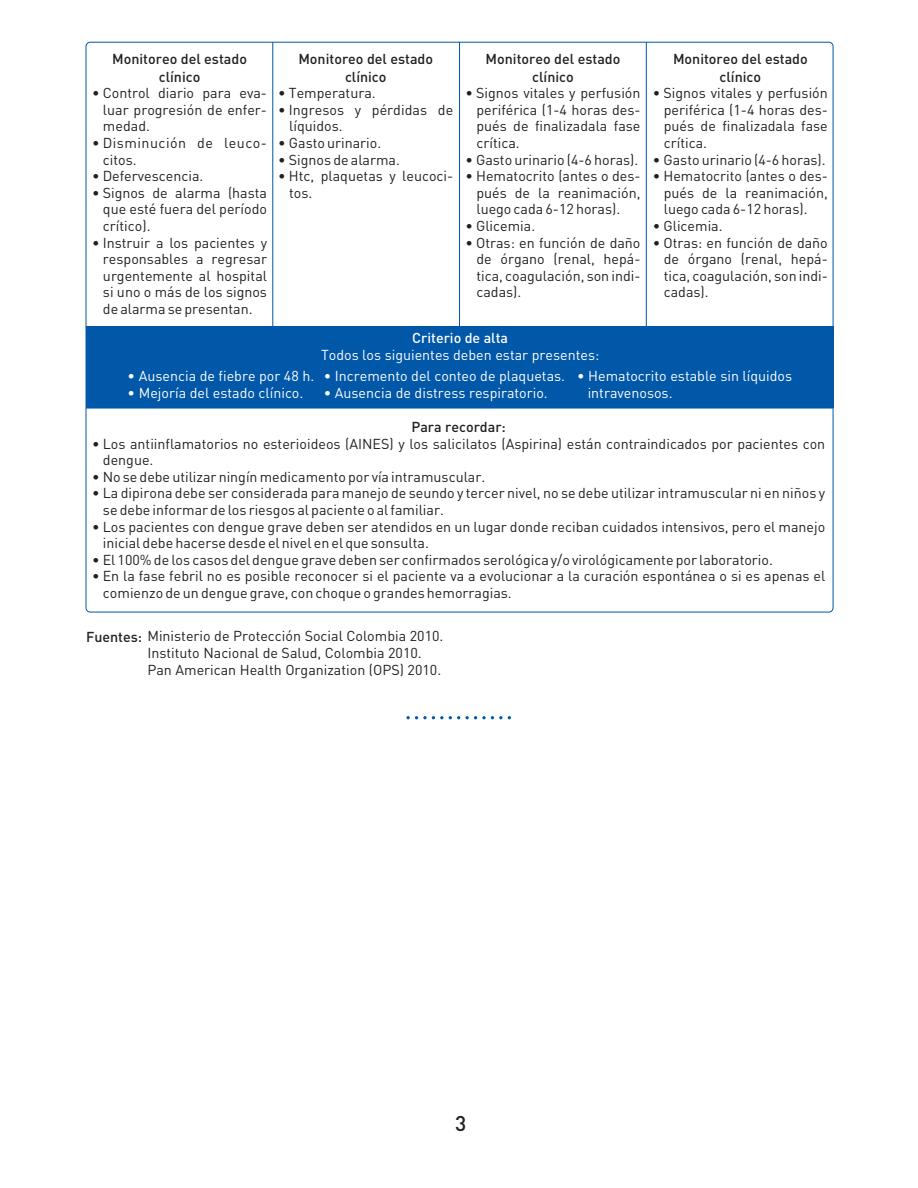
<style>
.page{position:relative;width:918px;height:1188px;background:#fff}
.page>*{position:absolute;margin:0;border:0;box-sizing:border-box;transform-origin:0 0}
.t1{font:500 21px "DIN";color:#231f20}
.t2{font:14.25px/16.6px "DIN";color:#231f20;text-align:justify}
.t3{font:14.25px/16.6px "DIN";color:#fff}
.t4{font:500 14.25px/18px "DIN";color:#231f20;text-align:center}
.t5{font:14.25px/16.6px "DIN";letter-spacing:.035em;color:#231f20}
.t6{font:500 14.25px "DIN";color:#fff}
.s1{font-weight:500}
</style>
<div class="page">
<div style="left:86px;top:327px;width:747px;height:81px;background:#0157a8"></div>
<hr style="left:272px;top:42px;width:1px;height:285px;background:#0157a8">
<hr style="left:459px;top:42px;width:1px;height:285px;background:#0157a8">
<hr style="left:646px;top:42px;width:1px;height:285px;background:#0157a8">
<hr style="left:86px;top:326px;width:747px;height:1px;background:#0157a8">
<hr style="left:86px;top:408px;width:747px;height:1px;background:#0157a8">
<svg style="left:406px;top:716px;width:37px;height:3px"></svg>
<svg style="left:449px;top:716px;width:11px;height:3px"></svg>
<svg style="left:466px;top:716px;width:45px;height:3px"></svg>
<p class="t4" style="left:112px;top:51px;width:136px">Monitoreo del estado clínico</p>
<p class="t2" style="left:103px;top:86px;width:166px;text-indent:-11px">• Control diario para eva&shy;luar progresión de enfer&shy;medad.</p>
<p class="t5" style="left:103px;top:136px;width:166px;text-indent:-11px">• Disminución de leuco&shy;citos.</p>
<p class="t2" style="left:92px;top:169px;width:113px">• Defervescencia.</p>
<p class="t2" style="left:103px;top:185px;width:166px;text-indent:-11px">• Signos de alarma (hasta que esté fuera del período crítico).</p>
<p class="t2" style="left:103px;top:235px;width:166px;text-indent:-11px">• Instruir a los pacientes y responsables a regresar urgentemente al hospital si uno o más de los signos de alarma se presentan.</p>
<p class="t4" style="left:298px;top:51px;width:136px">Monitoreo del estado clínico</p>
<p class="t2" style="left:278px;top:86px;width:99px">• Temperatura.</p>
<p class="t2" style="left:289px;top:103px;width:166px;text-indent:-11px">• Ingresos y pérdidas de líquidos.</p>
<p class="t2" style="left:278px;top:136px;width:104px">• Gasto urinario.</p>
<p class="t2" style="left:278px;top:152px;width:123px">• Signos de alarma.</p>
<p class="t2" style="left:289px;top:169px;width:166px;text-indent:-11px">• Htc, plaquetas y leucoci&shy;tos.</p>
<p class="t4" style="left:486px;top:51px;width:136px">Monitoreo del estado clínico</p>
<p class="t2" style="left:476px;top:86px;width:166px;text-indent:-11px">• Signos vitales y perfusión periférica (1-4 horas des&shy;pués de finalizadala fase crítica.</p>
<p class="t2" style="left:466px;top:152px;width:174px">• Gasto urinario (4-6 horas).</p>
<p class="t2" style="left:476px;top:169px;width:166px;text-indent:-11px">• Hematocrito (antes o des&shy;pués de la reanimación, luego cada 6-12 horas).</p>
<p class="t2" style="left:466px;top:219px;width:71px">• Glicemia.</p>
<p class="t2" style="left:476px;top:235px;width:166px;text-indent:-11px">• Otras: en función de daño de órgano (renal, hepá&shy;tica, coagulación, son indi&shy;cadas).</p>
<p class="t6" style="left:412px;top:332px;width:98px">Criterio de alta</p>
<p class="t3" style="left:321px;top:347px;width:280px">Todos los siguientes deben estar presentes:</p>
<p class="t4" style="left:673px;top:51px;width:136px">Monitoreo del estado clínico</p>
<p class="t2" style="left:664px;top:86px;width:166px;text-indent:-11px">• Signos vitales y perfusión periférica (1-4 horas des&shy;pués de finalizadala fase crítica.</p>
<p class="t2" style="left:653px;top:152px;width:174px">• Gasto urinario (4-6 horas).</p>
<p class="t2" style="left:664px;top:169px;width:166px;text-indent:-11px">• Hematocrito (antes o des&shy;pués de la reanimación, luego cada 6-12 horas).</p>
<p class="t2" style="left:653px;top:219px;width:71px">• Glicemia.</p>
<p class="t2" style="left:664px;top:235px;width:166px;text-indent:-11px">• Otras: en función de daño de órgano (renal, hepá&shy;tica, coagulación, son indi&shy;cadas).</p>
<p class="t3" style="left:128px;top:369px;width:188px">• Ausencia de fiebre por 48 h.</p>
<p class="t3" style="left:128px;top:385px;width:177px">• Mejoría del estado clínico.</p>
<p class="t3" style="left:324px;top:369px;width:243px">• Incremento del conteo de plaquetas.</p>
<p class="t3" style="left:324px;top:385px;width:226px">• Ausencia de distress respiratorio.</p>
<p class="t3" style="left:588px;top:369px;width:206px;text-indent:-11px">• Hematocrito estable sin líquidos intravenosos.</p>
<p class="t4" style="left:411px;top:419px;width:96px">Para recordar:</p>
<p class="t2" style="left:103px;top:436px;width:724px;text-indent:-11px">• Los antiinflamatorios no esterioideos (AINES) y los salicilatos (Aspirina) están contraindicados por pacientes con dengue.</p>
<p class="t2" style="left:92px;top:470px;width:395px">• No se debe utilizar ningín medicamento por vía intramuscular.</p>
<p class="t2" style="left:103px;top:486px;width:724px;text-indent:-11px">• La dipirona debe ser considerada para manejo de seundo y tercer nivel, no se debe utilizar intramuscular ni en niños y se debe informar de los riesgos al paciente o al familiar.</p>
<p class="t2" style="left:103px;top:519px;width:724px;text-indent:-11px">• Los pacientes con dengue grave deben ser atendidos en un lugar donde reciban cuidados intensivos, pero el manejo inicial debe hacerse desde el nivel en el que sonsulta.</p>
<p class="t2" style="left:92px;top:552px;width:682px">• El 100% de los casos del dengue grave deben ser confirmados serológica y/o virológicamente por laboratorio.</p>
<p class="t2" style="left:103px;top:569px;width:724px;text-indent:-11px">• En la fase febril no es posible reconocer si el paciente va a evolucionar a la curación espontánea o si es apenas el comienzo de un dengue grave, con choque o grandes hemorragias.</p>
<p class="t2" style="left:147px;top:629px;width:298px;text-align:left;text-indent:-61px"><span class="s1">Fuentes:</span> Ministerio de Protección Social Colombia 2010.<br>Instituto Nacional de Salud, Colombia 2010.<br>Pan American Health Organization (OPS) 2010.</p>
<h1 class="t1" style="left:455px;top:1114px;width:13px">3</h1>
</div>
